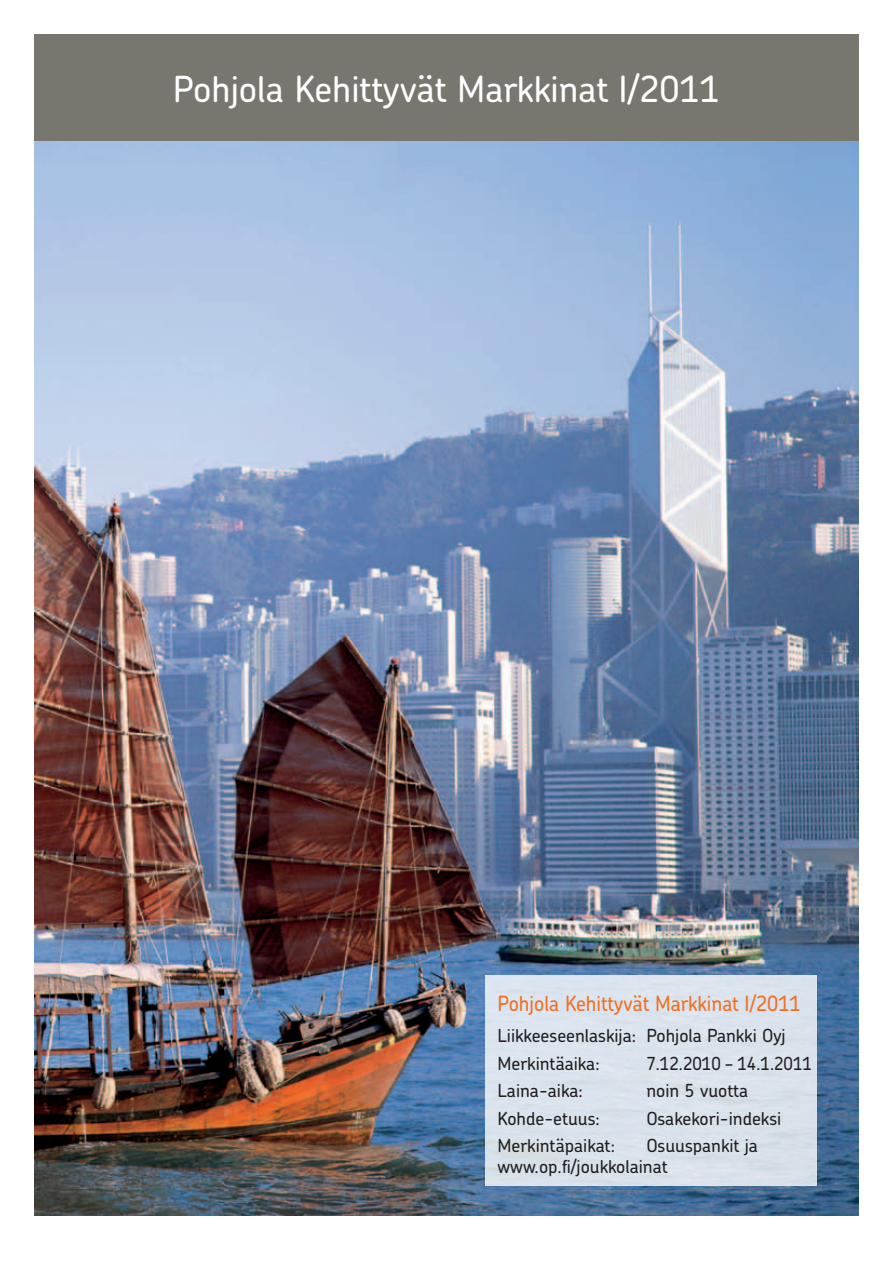
<style>
.page{position:relative;width:893px;height:1263px;background:#fff}
.page>*{position:absolute;margin:0;border:0;box-sizing:border-box;transform-origin:0 0}
.t1{font:500 36px "Chevin";color:#fff}
.t2{font:500 21px "Chevin";color:#f36e21;scale:.95 1}
.t3{font:500 18px/27.5px "Chevin";color:#231f20}
.t4{font:500 18px "Chevin";color:#231f20;scale:.94 1}
</style>
<div class="page">
<img style="left:34px;top:140px;width:825px;height:1075px">
<div style="left:34px;top:34px;width:825px;height:106px;background:#77776f"></div>
<div style="left:485px;top:976px;width:331px;height:210px;background:#dae3ec"></div>
<h1 class="t1" style="left:173px;top:65px;width:549px">Pohjola Kehittyvät Markkinat I/2011</h1>
<p class="t2" style="left:497px;top:990px;width:321px">Pohjola Kehittyvät Markkinat I/2011</p>
<p class="t3" style="left:497px;top:1022px;width:290px">Liikkeeseenlaskija: Pohjola Pankki Oyj<br>Merkintäaika:</p>
<p class="t4" style="left:646px;top:1052px;width:178px">7.12.2010 – 14.1.2011</p>
<p class="t3" style="left:497px;top:1077px;width:87px">Laina-aika:</p>
<p class="t3" style="left:646px;top:1077px;width:103px">noin 5 vuotta</p>
<p class="t3" style="left:497px;top:1104px;width:104px">Kohde-etuus:</p>
<p class="t3" style="left:646px;top:1104px;width:136px">Osakekori-indeksi</p>
<p class="t3" style="left:497px;top:1131px;width:119px">Merkintäpaikat:</p>
<p class="t3" style="left:497px;top:1135px;width:262px;line-height:21px;text-indent:149px">Osuuspankit ja www.op.fi/joukkolainat</p>
</div>
